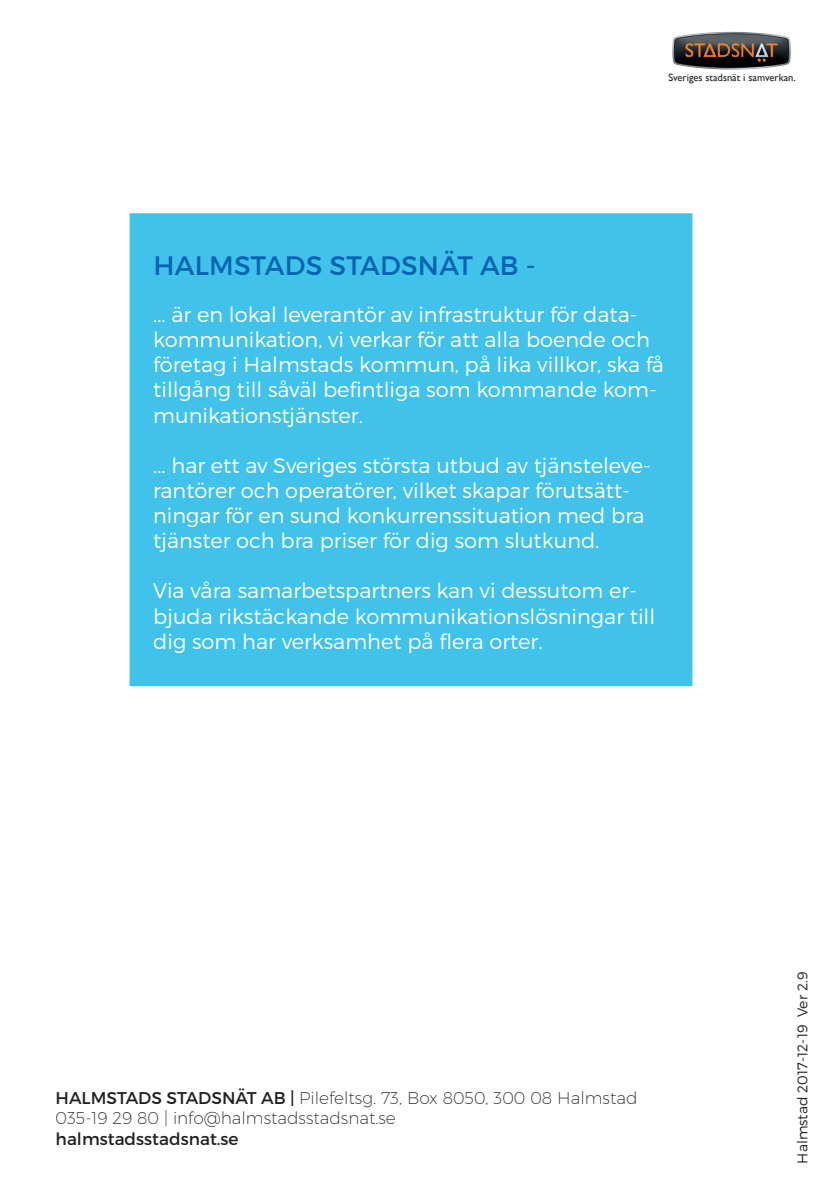
<style>
.page{position:relative;width:840px;height:1191px;background:#fff}
.page>*{position:absolute;margin:0;border:0;box-sizing:border-box;transform-origin:0 0}
.t1{font:26.6px "Montserrat";letter-spacing:.01em;color:#0164b1}
.t2{font:300 21px/25.2px "Montserrat";color:#fff}
.t3{font:200 17px/20.4px "Montserrat";color:#231f20}
.t4{font:17px "Montserrat";color:#231f20}
.t5{font:300 14px "Montserrat";color:#231f20}
.t6{font:10.6px "Gill Sans";color:#231f20}
.s1{font-weight:400}
</style>
<div class="page">
<div style="left:129px;top:213px;width:564px;height:474px;background:#40c2ea"></div>
<img style="left:672px;top:31px;width:119px;height:39px">
<p class="t6" style="left:668px;top:71px;width:129px">Sveriges stadsnät i samverkan.</p>
<p class="t1" style="left:153px;top:249px;width:383px">HALMSTADS STADSNÄT AB -</p>
<p class="t2" style="left:153px;top:302px;width:512px">... är en lokal leverantör av infrastruktur för data&shy;kommunikation, vi verkar för att alla boende och företag i Halmstads kommun, på lika villkor, ska få tillgång till såväl befintliga som kommande kom&shy;munikationstjänster.</p>
<p class="t2" style="left:153px;top:452px;width:499px">... har ett av Sveriges största utbud av tjänsteleve&shy;rantörer och operatörer, vilket skapar förutsätt&shy;ningar för en sund konkurrenssituation med bra tjänster och bra priser för dig som slutkund.</p>
<p class="t2" style="left:153px;top:578px;width:503px">Via våra samarbetspartners kan vi dessutom er&shy;bjuda rikstäckande kommunikationslösningar till dig som har verksamhet på flera orter.</p>
<p class="t3" style="left:56px;top:1087px;width:583px"><span class="s1">HALMSTADS STADSNÄT AB |</span> Pilefeltsg. 73, Box 8050, 300 08 Halmstad<br>035-19 29 80 | info@halmstadsstadsnat.se</p>
<p class="t4" style="left:56px;top:1128px;width:184px">halmstadsstadsnat.se</p>
<p class="t5" style="left:793px;top:1163px;width:193px;rotate:-90deg">Halmstad 2017-12-19 Ver 2.9</p>
</div>
